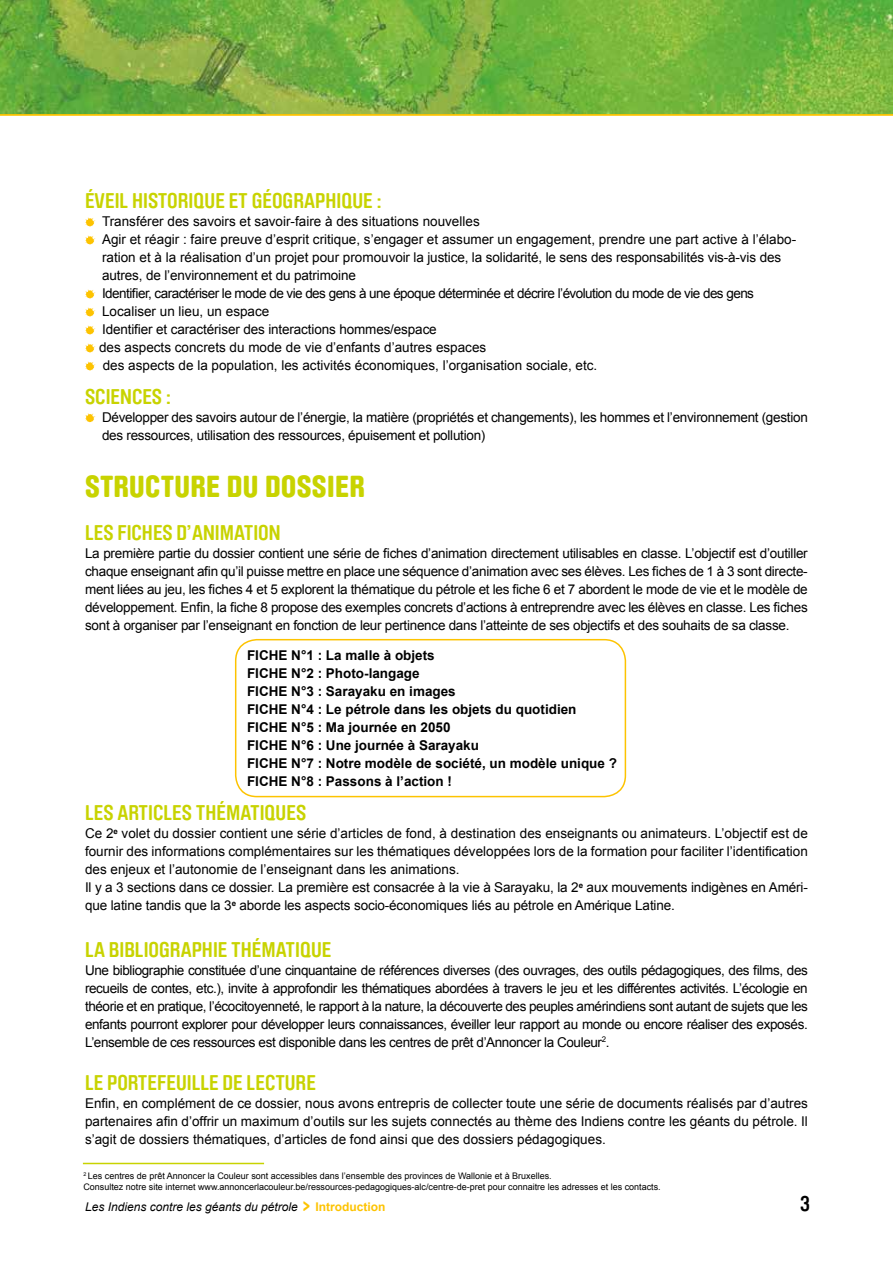
<style>
.page{position:relative;width:893px;height:1263px;background:#fff}
.page>*{position:absolute;margin:0;border:0;box-sizing:border-box;transform-origin:0 0}
.t1{font:900 30px "Brauer Neue Std";letter-spacing:.015em;color:#c8d300}
.t2{font:700 21px "Brauer Neue Std";color:#c8d300}
.t3{font:700 21px "Brauer Neue Std";color:#000}
.t4{font:13.5px/18px "Arial";letter-spacing:-.01em;color:#000}
.t5{font:700 13.5px/18px "Arial";color:#000}
.t6{font:italic 12px "Arial";color:#000}
.t7{font:9px/10.8px "Arial";color:#000}
.s1{font-family:"Brauer Neue Std";font-weight:900;font-style:normal;font-size:18px;color:#fdc300}
.s2{font-weight:700;font-style:normal;color:#fdc300}
</style>
<div class="page">
<svg style="left:0;top:0;width:893px;height:116px;background:#77b23f"></svg>
<svg style="left:85px;top:218px;width:10px;height:9px"></svg>
<svg style="left:85px;top:236px;width:10px;height:9px"></svg>
<svg style="left:85px;top:290px;width:10px;height:9px"></svg>
<svg style="left:85px;top:308px;width:10px;height:9px"></svg>
<svg style="left:85px;top:326px;width:10px;height:9px"></svg>
<svg style="left:85px;top:344px;width:10px;height:9px"></svg>
<svg style="left:85px;top:362px;width:10px;height:9px"></svg>
<svg style="left:85px;top:413px;width:10px;height:9px"></svg>
<hr style="left:83px;top:1163px;width:181px;height:1px;background:#c8d300">
<div style="left:235px;top:639px;width:391px;height:158px;border:2px solid #fdc300;border-radius:21px"></div>
<h2 class="t2" style="left:85px;top:189px;width:298px">ÉVEIL HISTORIQUE ET GÉOGRAPHIQUE :</h2>
<p class="t4" style="left:99px;top:213px;width:699px">Transférer des savoirs et savoir-faire à des situations nouvelles<br>Agir et réagir : faire preuve d’esprit critique, s’engager et assumer un engagement, prendre une part active à l’élabo&shy;ration et à la réalisation d’un projet pour promouvoir la justice, la solidarité, le sens des responsabilités vis-à-vis des autres, de l’environnement et du patrimoine<br>Identifier, caractériser le mode de vie des gens à une époque déterminée et décrire l’évolution du mode de vie des gens Localiser un lieu, un espace<br>Identifier et caractériser des interactions hommes/espace<br>des aspects concrets du mode de vie d’enfants d’autres espaces<br>des aspects de la population, les activités économiques, l’organisation sociale, etc.</p>
<h2 class="t2" style="left:85px;top:385px;width:88px">SCIENCES :</h2>
<p class="t4" style="left:102px;top:409px;width:707px">Développer des savoirs autour de l’énergie, la matière (propriétés et changements), les hommes et l’environnement (gestion des ressources, utilisation des ressources, épuisement et pollution)</p>
<h1 class="t1" style="left:85px;top:469px;width:281px">STRUCTURE DU DOSSIER</h1>
<h2 class="t2" style="left:85px;top:520px;width:197px">LES FICHES D’ANIMATION</h2>
<p class="t4" style="left:85px;top:544px;width:724px;text-align:justify">La première partie du dossier contient une série de fiches d’animation directement utilisables en classe. L’objectif est d’outiller chaque enseignant afin qu’il puisse mettre en place une séquence d’animation avec ses élèves. Les fiches de 1 à 3 sont directe&shy;ment liées au jeu, les fiches 4 et 5 explorent la thématique du pétrole et les fiche 6 et 7 abordent le mode de vie et le modèle de développement. Enfin, la fiche 8 propose des exemples concrets d’actions à entreprendre avec les élèves en classe. Les fiches sont à organiser par l’enseignant en fonction de leur pertinence dans l’atteinte de ses objectifs et des souhaits de sa classe.</p>
<p class="t5" style="left:247px;top:647px;width:371px">FICHE N°1 : La malle à objets<br>FICHE N°2 : Photo-langage<br>FICHE N°3 : Sarayaku en images<br>FICHE N°4 : Le pétrole dans les objets du quotidien FICHE N°5 : Ma journée en 2050<br>FICHE N°6 : Une journée à Sarayaku<br>FICHE N°7 : Notre modèle de société, un modèle unique ?<br>FICHE N°8 : Passons à l’action !</p>
<h2 class="t2" style="left:85px;top:801px;width:223px">LES ARTICLES THÉMATIQUES</h2>
<p class="t4" style="left:85px;top:824px;width:724px">Ce 2<sup>e</sup> volet du dossier contient une série d’articles de fond, à destination des enseignants ou animateurs. L’objectif est de fournir des informations complémentaires sur les thématiques développées lors de la formation pour faciliter l’identification des enjeux et l’autonomie de l’enseignant dans les animations.<br>Il y a 3 sections dans ce dossier. La première est consacrée à la vie à Sarayaku, la 2<sup>e</sup> aux mouvements indigènes en Améri&shy;que latine tandis que la 3<sup>e</sup> aborde les aspects socio-économiques liés au pétrole en Amérique Latine.</p>
<h2 class="t2" style="left:85px;top:937px;width:248px">LA BIBLIOGRAPHIE THÉMATIQUE</h2>
<p class="t4" style="left:85px;top:961px;width:724px;text-align:justify">Une bibliographie constituée d’une cinquantaine de références diverses (des ouvrages, des outils pédagogiques, des films, des recueils de contes, etc.), invite à approfondir les thématiques abordées à travers le jeu et les différentes activités. L’écologie en théorie et en pratique, l’écocitoyenneté, le rapport à la nature, la découverte des peuples amérindiens sont autant de sujets que les enfants pourront explorer pour développer leurs connaissances, éveiller leur rapport au monde ou encore réaliser des exposés.<br>L’ensemble de ces ressources est disponible dans les centres de prêt d’Annoncer la Couleur<sup>2</sup>.</p>
<h2 class="t2" style="left:85px;top:1071px;width:232px">LE PORTEFEUILLE DE LECTURE</h2>
<p class="t4" style="left:85px;top:1094px;width:724px;text-align:justify">Enfin, en complément de ce dossier, nous avons entrepris de collecter toute une série de documents réalisés par d’autres partenaires afin d’offrir un maximum d’outils sur les sujets connectés au thème des Indiens contre les géants du pétrole. Il s’agit de dossiers thématiques, d’articles de fond ainsi que des dossiers pédagogiques.</p>
<p class="t7" style="left:83px;top:1170px;width:579px"><sup>2</sup> Les centres de prêt Annoncer la Couleur sont accessibles dans l’ensemble des provinces de Wallonie et à Bruxelles.<br>Consultez notre site internet www.annoncerlacouleur.be/ressources-pedagogiques-alc/centre-de-pret pour connaitre les adresses et les contacts.</p>
<p class="t6" style="left:85px;top:1199px;width:302px">Les Indiens contre les géants du pétrole <span class="s1">&gt;</span> <span class="s2">Introduction</span></p>
<h2 class="t3" style="left:800px;top:1192px;width:11px">3</h2>
</div>
